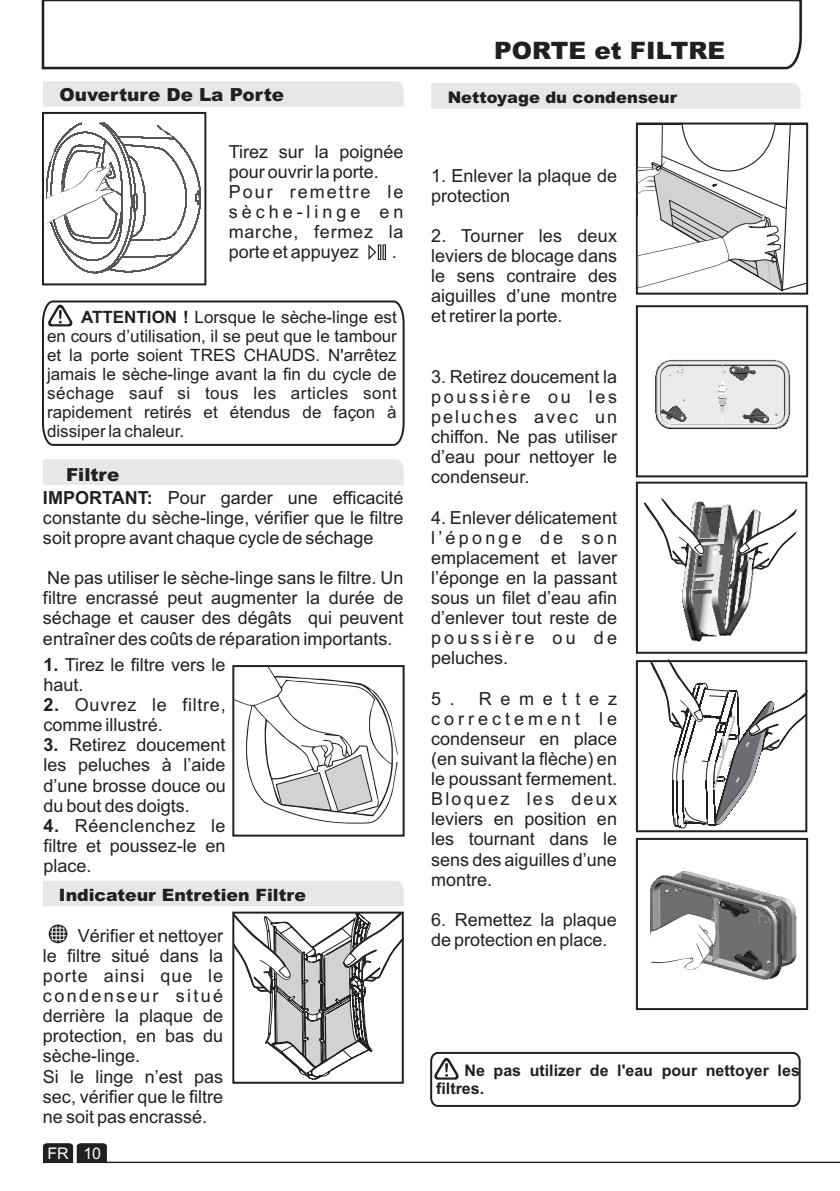
<style>
.page{position:relative;width:840px;height:1191px;background:#fff}
.page>*{position:absolute;margin:0;border:0;box-sizing:border-box;transform-origin:0 0}
.t1{font:900 24px "Arial";color:#231f20}
.t2{font:18px/20.2px "Arial";color:#231f20}
.t3{font:18px/20.2px "Arial";letter-spacing:.02em;color:#231f20}
.t4{font:900 18px "Arial";color:#231f20}
.t5{font:17px/19px "Arial";color:#231f20;text-align:justify}
.t6{font:900 17px "Arial";color:#231f20}
.t7{font:700 16px/17.8px "Arial";color:#231f20}
.t8{font:900 16px "Arial";color:#231f20}
.t9{font:16px "Arial";color:#fff}
.s1{font-weight:700}
.s2{font-weight:900}
</style>
<div class="page">
<hr style="left:105px;top:1161px;width:734px;height:2px;background:#231f20">
<svg style="left:43px;top:1143px;width:64px;height:20px"></svg>
<svg style="left:41px;top:0;width:761px;height:70px"></svg>
<div style="left:43px;top:81px;width:360px;height:26px;background:#e6e7e9"></div>
<svg style="left:42px;top:300px;width:363px;height:146px"></svg>
<div style="left:43px;top:881px;width:360px;height:25px;background:#e6e7e9"></div>
<svg style="left:235px;top:912px;width:169px;height:167px"></svg>
<div style="left:232px;top:911px;width:171px;height:172px;border:2px solid #231f20"></div>
<svg style="left:430px;top:1051px;width:371px;height:56px"></svg>
<div style="left:43px;top:459px;width:360px;height:26px;background:#e6e7e9"></div>
<div style="left:232px;top:665px;width:172px;height:171px;border:2px solid #231f20"></div>
<svg style="left:234px;top:665px;width:163px;height:158px"></svg>
<svg style="left:49px;top:924px;width:18px;height:19px"></svg>
<div style="left:42px;top:112px;width:164px;height:173px;border:2px solid #231f20"></div>
<svg style="left:42px;top:121px;width:159px;height:153px"></svg>
<svg style="left:368px;top:244px;width:18px;height:16px"></svg>
<div style="left:431px;top:83px;width:369px;height:26px;background:#e6e7e9"></div>
<div style="left:635px;top:122px;width:172px;height:173px;border:2px solid #231f20"></div>
<svg style="left:637px;top:124px;width:168px;height:168px"></svg>
<div style="left:635px;top:305px;width:172px;height:172px;border:2px solid #231f20"></div>
<img style="left:655px;top:359px;width:136px;height:71px">
<svg style="left:650px;top:653px;width:157px;height:175px"></svg>
<div style="left:635px;top:660px;width:171px;height:172px;border:2px solid #231f20"></div>
<div style="left:635px;top:838px;width:172px;height:172px;border:2px solid #231f20"></div>
<img style="left:650px;top:871px;width:147px;height:109px">
<svg style="left:650px;top:913px;width:67px;height:63px"></svg>
<img style="left:682px;top:504px;width:72px;height:138px">
<div style="left:635px;top:481px;width:171px;height:173px;border:2px solid #231f20"></div>
<svg style="left:644px;top:497px;width:60px;height:71px"></svg>
<svg style="left:737px;top:508px;width:60px;height:63px"></svg>
<p class="t4" style="left:59px;top:88px;width:226px">Ouverture De La Porte</p>
<p class="t2" style="left:228px;top:143px;width:176px">Tirez sur la poignée pour ouvrir la porte.<br>Pour remettre le sèche-linge en marche, fermez la porte et appuyez</p>
<p class="t2" style="left:391px;top:244px;width:7px">.</p>
<p class="t5" style="left:47px;top:309px;width:351px;text-indent:34px"><span class="s1">ATTENTION !</span> Lorsque le sèche-linge est en cours d’utilisation, il se peut que le tambour et la porte soient TRES CHAUDS. N'arrêtez jamais le sèche-linge avant la fin du cycle de séchage sauf si tous les articles sont rapidement retirés et étendus de façon à dissiper la chaleur.</p>
<p class="t2" style="left:43px;top:465px;width:362px;line-height:22.8px;text-indent:23px"><span class="s2">Filtre<br></span><span class="s1">IMPORTANT:</span> Pour garder une efficacité</p>
<p class="t2" style="left:43px;top:509px;width:362px">constante du sèche-linge, vérifier que le filtre soit propre avant chaque cycle de séchage</p>
<p class="t2" style="left:43px;top:569px;width:362px;text-align:justify">Ne pas utiliser le sèche-linge sans le filtre. Un filtre encrassé peut augmenter la durée de séchage et causer des dégâts qui peuvent entraîner des coûts de réparation importants.</p>
<p class="t2" style="left:44px;top:656px;width:183px"><span class="s1">1.</span> Tirez le filtre vers le haut.</p>
<p class="t3" style="left:43px;top:696px;width:183px"><span class="s1">2.</span> Ouvrez le filtre, comme illustré.</p>
<p class="t2" style="left:43px;top:736px;width:184px;text-align:justify"><span class="s1">3.</span> Retirez doucement les peluches à l’aide d’une brosse douce ou du bout des doigts.</p>
<p class="t2" style="left:43px;top:817px;width:183px;text-align:justify"><span class="s1">4.</span> Réenclenchez le filtre et poussez-le en place.</p>
<p class="t6" style="left:59px;top:888px;width:248px">Indicateur Entretien Filtre</p>
<p class="t2" style="left:43px;top:927px;width:182px;text-indent:35px">Vérifier et nettoyer le filtre situé dans la porte ainsi que le condenseur situé derrière la plaque de protection, en bas du sèche-linge.<br>Si le linge n’est pas sec, vérifier que le filtre ne soit pas encrassé.</p>
<p class="t9" style="left:47px;top:1147px;width:55px">FR 10</p>
<h1 class="t1" style="left:493px;top:42px;width:232px">PORTE et FILTRE</h1>
<p class="t8" style="left:447px;top:91px;width:231px">Nettoyage du condenseur</p>
<p class="t2" style="left:431px;top:167px;width:187px">1. Enlever la plaque de protection</p>
<p class="t2" style="left:431px;top:227px;width:187px;text-align:justify">2. Tourner les deux leviers de blocage dans le sens contraire des aiguilles d’une montre et retirer la porte.</p>
<p class="t2" style="left:431px;top:368px;width:187px;text-align:justify">3. Retirez doucement la poussière ou les peluches avec un chiffon. Ne pas utiliser d’eau pour nettoyer le condenseur.</p>
<p class="t2" style="left:431px;top:509px;width:187px;text-align:justify">4. Enlever délicatement l’éponge de son emplacement et laver l’éponge en la passant sous un filet d’eau afin d’enlever tout reste de poussière ou de peluches.</p>
<p class="t2" style="left:431px;top:690px;width:187px;text-align:justify">5. Remettez correctement le condenseur en place (en suivant la flèche) en le poussant fermement.<br>Bloquez les deux leviers en position en les tournant dans le sens des aiguilles d’une montre.</p>
<p class="t2" style="left:431px;top:911px;width:187px">6. Remettez la plaque de protection en place.</p>
<p class="t7" style="left:436px;top:1062px;width:365px;text-indent:28px">Ne pas utilizer de l'eau pour nettoyer les filtres.</p>
</div>
